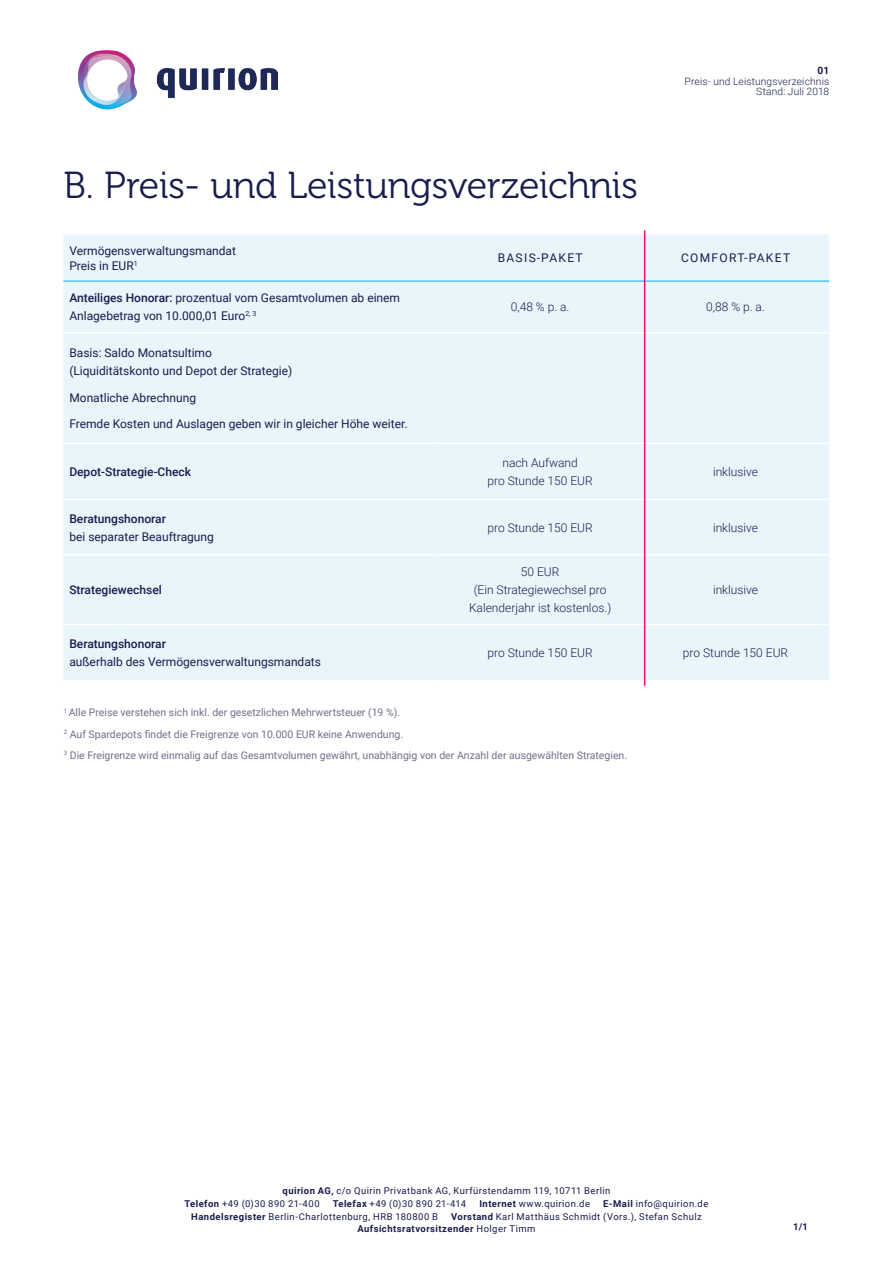
<style>
.page{position:relative;width:893px;height:1263px;background:#fff}
.page>*{position:absolute;margin:0;border:0;box-sizing:border-box;transform-origin:0 0}
.t1{font:37.5px "Museo 300";letter-spacing:-.01em;color:#181d4c}
.Fettes_Brot_linksbün{font:12px/18px "Roboto";color:#181d4c}
.Fettes_Brot_linksbün-2{font:300 12px/18px "Roboto";color:#181d4c;text-align:center}
.Fettes_Brot_linksbün-3{font:500 12px "Roboto";color:#181d4c}
.Fettes_Brot_linksbün-4{font:12px "Roboto";letter-spacing:.11em;color:#181d4c}
.Brot{font:10.5px "Roboto";color:#736f8c}
.t2{font:300 10.2px/10.5px "Roboto";letter-spacing:.015em;color:#181d4c;text-align:right}
.t3{font:700 10.2px "Roboto";color:#181d4c}
.t4{font:9.45px/12.9px "Roboto";letter-spacing:.05em;color:#181d4c}
.t5{font:700 9.45px "Roboto";color:#181d4c}
.s1{font-weight:500}
.s2{font-weight:700}
</style>
<div class="page">
<img style="left:78px;top:50px;width:199px;height:60px">
<div style="left:63px;top:235px;width:766px;height:445px;background:#e8f6fc"></div>
<hr style="left:63px;top:281px;width:375px;height:1px;background:#00b2eb">
<hr style="left:438px;top:281px;width:204px;height:1px;background:#00b2eb">
<hr style="left:642px;top:281px;width:187px;height:1px;background:#00b2eb">
<hr style="left:63px;top:332px;width:375px;height:1px;background:#fff">
<hr style="left:438px;top:332px;width:204px;height:1px;background:#fff">
<hr style="left:642px;top:332px;width:187px;height:1px;background:#fff">
<hr style="left:63px;top:443px;width:375px;height:1px;background:#fff">
<hr style="left:438px;top:443px;width:204px;height:1px;background:#fff">
<hr style="left:642px;top:443px;width:187px;height:1px;background:#fff">
<hr style="left:63px;top:499px;width:375px;height:1px;background:#fff">
<hr style="left:438px;top:499px;width:204px;height:1px;background:#fff">
<hr style="left:642px;top:499px;width:187px;height:1px;background:#fff">
<hr style="left:63px;top:554px;width:375px;height:1px;background:#fff">
<hr style="left:438px;top:554px;width:204px;height:1px;background:#fff">
<hr style="left:642px;top:554px;width:187px;height:1px;background:#fff">
<hr style="left:63px;top:624px;width:375px;height:1px;background:#fff">
<hr style="left:438px;top:624px;width:204px;height:1px;background:#fff">
<hr style="left:642px;top:624px;width:187px;height:1px;background:#fff">
<hr style="left:644px;top:230px;width:1px;height:456px;background:#ec0e68">
<p class="t3" style="left:817px;top:64px;width:13px">01</p>
<p class="t2" style="left:685px;top:76px;width:146px">Preis- und Leistungsverzeichnis<br>Stand: Juli 2018</p>
<h1 class="t1" style="left:63px;top:165px;width:576px">B. Preis- und Leistungsverzeichnis</h1>
<p class="Fettes_Brot_linksbün" style="left:69px;top:243px;width:168px;line-height:15px">Vermögensverwaltungsmandat<br>Preis in EUR<sup>1</sup></p>
<p class="Fettes_Brot_linksbün-4" style="left:498px;top:250px;width:87px">BASIS-PAKET</p>
<p class="Fettes_Brot_linksbün-4" style="left:681px;top:250px;width:111px">COMFORT-PAKET</p>
<p class="Fettes_Brot_linksbün" style="left:69px;top:289px;width:332px"><span class="s1">Anteiliges Honorar:</span> prozentual vom Gesamtvolumen ab einem<br>Anlagebetrag von 10.000,01 Euro<sup>2,</sup> <sup>3</sup></p>
<p class="Fettes_Brot_linksbün-2" style="left:511px;top:298px;width:60px">0,48 % p. a.</p>
<p class="Fettes_Brot_linksbün-2" style="left:706px;top:298px;width:60px">0,88 % p. a.</p>
<p class="Fettes_Brot_linksbün" style="left:69px;top:343px;width:224px">Basis: Saldo Monatsultimo (Liquiditätskonto und Depot der Strategie)</p>
<p class="Fettes_Brot_linksbün" style="left:69px;top:388px;width:128px">Monatliche Abrechnung</p>
<p class="Fettes_Brot_linksbün" style="left:69px;top:414px;width:340px">Fremde Kosten und Auslagen geben wir in gleicher Höhe weiter.</p>
<p class="Fettes_Brot_linksbün-3" style="left:69px;top:463px;width:123px">Depot-Strategie-Check</p>
<p class="Fettes_Brot_linksbün-2" style="left:487px;top:453px;width:107px">nach Aufwand<br>pro Stunde 150 EUR</p>
<p class="Fettes_Brot_linksbün-2" style="left:713px;top:462px;width:47px">inklusive</p>
<p class="Fettes_Brot_linksbün" style="left:69px;top:509px;width:146px"><span class="s1">Beratungshonorar<br></span>bei separater Beauftragung</p>
<p class="Fettes_Brot_linksbün-2" style="left:487px;top:518px;width:107px">pro Stunde 150 EUR</p>
<p class="Fettes_Brot_linksbün-2" style="left:713px;top:518px;width:47px">inklusive</p>
<p class="Fettes_Brot_linksbün-3" style="left:69px;top:581px;width:94px">Strategiewechsel</p>
<p class="Fettes_Brot_linksbün-2" style="left:469px;top:562px;width:144px">50 EUR<br>(Ein Strategiewechsel pro<br>Kalenderjahr ist kostenlos.)</p>
<p class="Fettes_Brot_linksbün-2" style="left:713px;top:580px;width:47px">inklusive</p>
<p class="Fettes_Brot_linksbün" style="left:69px;top:634px;width:253px"><span class="s1">Beratungshonorar<br></span>außerhalb des Vermögensverwaltungsmandats</p>
<p class="Fettes_Brot_linksbün-2" style="left:487px;top:643px;width:107px">pro Stunde 150 EUR</p>
<p class="Fettes_Brot_linksbün-2" style="left:683px;top:643px;width:107px">pro Stunde 150 EUR</p>
<p class="Brot" style="left:64px;top:705px;width:338px"><sup>1</sup> Alle Preise verstehen sich inkl. der gesetzlichen Mehrwertsteuer (19 %).</p>
<p class="Brot" style="left:64px;top:726px;width:341px"><sup>2</sup> Auf Spardepots findet die Freigrenze von 10.000 EUR keine Anwendung.</p>
<p class="Brot" style="left:64px;top:747px;width:565px"><sup>3</sup> Die Freigrenze wird einmalig auf das Gesamtvolumen gewährt, unabhängig von der Anzahl der ausgewählten Strategien.</p>
<p class="t4" style="left:185px;top:1183px;width:427px;text-indent:98px"><span class="s2">quirion AG,</span> c/o Quirin Privatbank AG, Kurfürstendamm 119, 10711 Berlin<br><span class="s2">Telefon</span> +49 (0)30 890 21-400</p>
<p class="t4" style="left:333px;top:1196px;width:135px"><span class="s2">Telefax</span> +49 (0)30 890 21-414</p>
<p class="t4" style="left:479px;top:1196px;width:112px"><span class="s2">Internet</span> www.quirion.de</p>
<p class="t4" style="left:603px;top:1196px;width:107px"><span class="s2">E-Mail</span> info@quirion.de</p>
<p class="t4" style="left:191px;top:1209px;width:248px"><span class="s2">Handelsregister</span> Berlin-Charlottenburg, HRB 180800 B</p>
<p class="t4" style="left:357px;top:1209px;width:346px;text-indent:94px"><span class="s2">Vorstand</span> Karl Matthäus Schmidt (Vors.), Stefan Schulz<br><span class="s2">Aufsichtsratvorsitzender</span> Holger Timm</p>
<p class="t5" style="left:793px;top:1220px;width:16px">1/1</p>
</div>
